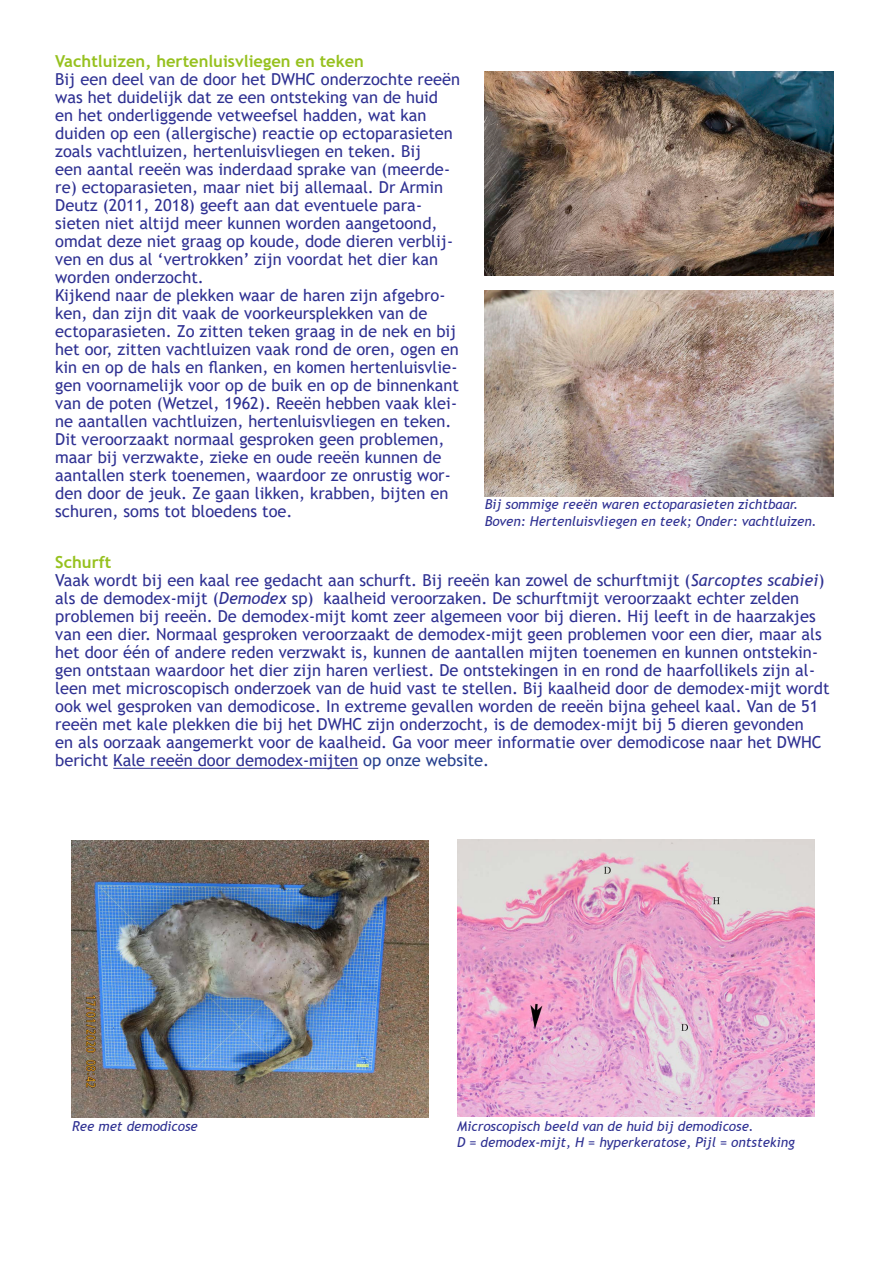
<style>
.page{position:relative;width:893px;height:1263px;background:#fff}
.page>*{position:absolute;margin:0;border:0;box-sizing:border-box;transform-origin:0 0}
.PLAT{font:16.5px/18px "Trebuchet MS";color:#2e3092}
.PLAT-2{font:700 16.5px "Trebuchet MS";color:#96c11e}
.t1{font:italic 13.5px "Trebuchet MS";color:#2e3092}
.s1{font-style:italic}
.s2{color:#253f8e}
</style>
<div class="page">
<hr style="left:113px;top:768px;width:245px;height:1px;background:#2e3092">
<img style="left:71px;top:841px;width:357px;height:276px">
<img style="left:485px;top:71px;width:348px;height:205px">
<img style="left:485px;top:291px;width:348px;height:205px">
<img style="left:457px;top:840px;width:357px;height:276px">
<p class="PLAT-2" style="left:55px;top:50px;width:310px">Vachtluizen, hertenluisvliegen en teken</p>
<p class="PLAT" style="left:55px;top:70px;width:406px">Bij een deel van de door het DWHC onderzochte reeën was het duidelijk dat ze een ontsteking van de huid en het onderliggende vetweefsel hadden, wat kan duiden op een (allergische) reactie op ectoparasieten zoals vachtluizen, hertenluisvliegen en teken. Bij<br>een aantal reeën was inderdaad sprake van (meerde&shy;re) ectoparasieten, maar niet bij allemaal. Dr Armin Deutz (2011, 2018) geeft aan dat eventuele para&shy;sieten niet altijd meer kunnen worden aangetoond, omdat deze niet graag op koude, dode dieren verblij&shy;ven en dus al ‘vertrokken’ zijn voordat het dier kan worden onderzocht.</p>
<p class="PLAT" style="left:55px;top:286px;width:405px">Kijkend naar de plekken waar de haren zijn afgebro&shy;ken, dan zijn dit vaak de voorkeursplekken van de ectoparasieten. Zo zitten teken graag in de nek en bij het oor, zitten vachtluizen vaak rond de oren, ogen en kin en op de hals en flanken, en komen hertenluisvlie&shy;gen voornamelijk voor op de buik en op de binnenkant van de poten (Wetzel, 1962). Reeën hebben vaak klei&shy;ne aantallen vachtluizen, hertenluisvliegen en teken.<br>Dit veroorzaakt normaal gesproken geen problemen, maar bij verzwakte, zieke en oude reeën kunnen de aantallen sterk toenemen, waardoor ze onrustig wor&shy;den door de jeuk. Ze gaan likken, krabben, bijten en schuren, soms tot bloedens toe.</p>
<p class="PLAT-2" style="left:55px;top:552px;width:58px">Schurft</p>
<p class="PLAT" style="left:55px;top:571px;width:776px">Vaak wordt bij een kaal ree gedacht aan schurft. Bij reeën kan zowel de schurftmijt (<span class="s1">Sarcoptes scabiei</span>) als de demodex-mijt (<span class="s1">Demodex</span> sp) kaalheid veroorzaken. De schurftmijt veroorzaakt echter zelden problemen bij reeën. De demodex-mijt komt zeer algemeen voor bij dieren. Hij leeft in de haarzakjes van een dier. Normaal gesproken veroorzaakt de demodex-mijt geen problemen voor een dier, maar als het door één of andere reden verzwakt is, kunnen de aantallen mijten toenemen en kunnen ontstekin&shy;gen ontstaan waardoor het dier zijn haren verliest. De ontstekingen in en rond de haarfollikels zijn al&shy;leen met microscopisch onderzoek van de huid vast te stellen. Bij kaalheid door de demodex-mijt wordt ook wel gesproken van demodicose. In extreme gevallen worden de reeën bijna geheel kaal. Van de 51 reeën met kale plekken die bij het DWHC zijn onderzocht, is de demodex-mijt bij 5 dieren gevonden<br>en als oorzaak aangemerkt voor de kaalheid. Ga voor meer informatie over demodicose naar het DWHC bericht Kale reeën door demodex-mijten <span class="s2">op onze website.</span></p>
<p class="t1" style="left:485px;top:496px;width:315px">Bij sommige reeën waren ectoparasieten zichtbaar.</p>
<p class="t1" style="left:485px;top:513px;width:334px">Boven: Hertenluisvliegen en teek; Onder: vachtluizen.</p>
<p class="t1" style="left:72px;top:1118px;width:127px">Ree met demodicose</p>
<p class="t1" style="left:457px;top:1118px;width:298px">Microscopisch beeld van de huid bij demodicose.</p>
<p class="t1" style="left:457px;top:1134px;width:339px">D = demodex-mijt, H = hyperkeratose, Pijl = ontsteking</p>
</div>
